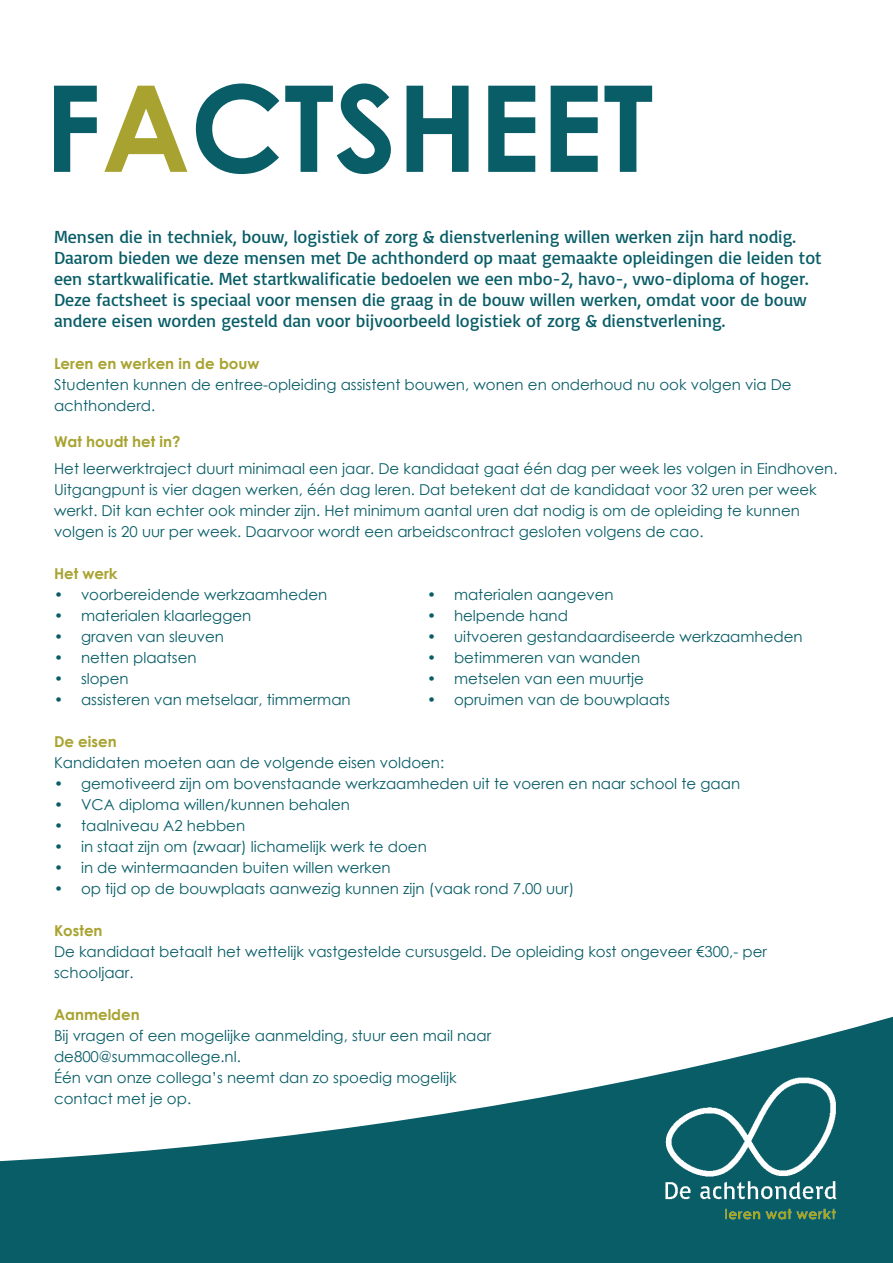
<style>
.page{position:relative;width:893px;height:1263px;background:#fff}
.page>*{position:absolute;margin:0;border:0;box-sizing:border-box;transform-origin:0 0}
.t1{font:700 120px "Century Gothic";color:#085d67}
.Alineastijl_1{font:18px/21px "Basic";color:#085d67}
.opsomming{font:15px/21px "Century Gothic";color:#085d67}
.kopje{font:700 15px "Century Gothic";color:#a8a331}
.s1{color:#a8a331}
</style>
<div class="page">
<div style="left:0;top:913px;width:893px;height:350px;background:#085d67"></div>
<svg style="left:0;top:913px;width:893px;height:249px;background:#dbe7e9"></svg>
<img style="left:646px;top:1054px;width:216px;height:166px">
<p class="t1" style="left:44px;top:37px;width:611px">F<span class="s1">A</span>CTSHEET</p>
<p class="Alineastijl_1" style="left:54px;top:226px;width:769px">Mensen die in techniek, bouw, logistiek of zorg &amp; dienstverlening willen werken zijn hard nodig.<br>Daarom bieden we deze mensen met De achthonderd op maat gemaakte opleidingen die leiden tot een startkwalificatie. Met startkwalificatie bedoelen we een mbo-2, havo-, vwo-diploma of hoger.<br>Deze factsheet is speciaal voor mensen die graag in de bouw willen werken, omdat voor de bouw andere eisen worden gesteld dan voor bijvoorbeeld logistiek of zorg &amp; dienstverlening.</p>
<p class="kopje" style="left:54px;top:352px;width:207px">Leren en werken in de bouw</p>
<p class="opsomming" style="left:54px;top:374px;width:739px">Studenten kunnen de entree-opleiding assistent bouwen, wonen en onderhoud nu ook volgen via De achthonderd.</p>
<p class="kopje" style="left:54px;top:430px;width:128px">Wat houdt het in?</p>
<p class="opsomming" style="left:54px;top:458px;width:785px">Het leerwerktraject duurt minimaal een jaar. De kandidaat gaat één dag per week les volgen in Eindhoven.<br>Uitgangpunt is vier dagen werken, één dag leren. Dat betekent dat de kandidaat voor 32 uren per week werkt. Dit kan echter ook minder zijn. Het minimum aantal uren dat nodig is om de opleiding te kunnen volgen is 20 uur per week. Daarvoor wordt een arbeidscontract gesloten volgens de cao.</p>
<p class="kopje" style="left:54px;top:562px;width:65px">Het werk</p>
<p class="opsomming" style="left:54px;top:584px;width:275px">• voorbereidende werkzaamheden</p>
<p class="opsomming" style="left:54px;top:605px;width:199px">• materialen klaarleggen</p>
<p class="opsomming" style="left:54px;top:626px;width:171px">• graven van sleuven</p>
<p class="opsomming" style="left:54px;top:647px;width:144px">• netten plaatsen</p>
<p class="opsomming" style="left:54px;top:668px;width:76px">• slopen</p>
<p class="opsomming" style="left:54px;top:689px;width:298px">• assisteren van metselaar, timmerman</p>
<p class="kopje" style="left:54px;top:730px;width:64px">De eisen</p>
<p class="opsomming" style="left:54px;top:752px;width:392px">Kandidaten moeten aan de volgende eisen voldoen:</p>
<p class="opsomming" style="left:54px;top:773px;width:688px">• gemotiveerd zijn om bovenstaande werkzaamheden uit te voeren en naar school te gaan</p>
<p class="opsomming" style="left:54px;top:794px;width:297px">• VCA diploma willen/kunnen behalen</p>
<p class="opsomming" style="left:54px;top:815px;width:193px">• taalniveau A2 hebben</p>
<p class="opsomming" style="left:54px;top:836px;width:374px">• in staat zijn om (zwaar) lichamelijk werk te doen</p>
<p class="opsomming" style="left:54px;top:857px;width:338px">• in de wintermaanden buiten willen werken</p>
<p class="opsomming" style="left:54px;top:878px;width:522px">• op tijd op de bouwplaats aanwezig kunnen zijn (vaak rond 7.00 uur)</p>
<p class="kopje" style="left:54px;top:919px;width:50px">Kosten</p>
<p class="opsomming" style="left:54px;top:941px;width:715px">De kandidaat betaalt het wettelijk vastgestelde cursusgeld. De opleiding kost ongeveer €300,- per schooljaar.</p>
<p class="kopje" style="left:54px;top:1003px;width:87px">Aanmelden</p>
<p class="opsomming" style="left:54px;top:1025px;width:439px">Bij vragen of een mogelijke aanmelding, stuur een mail naar</p>
<p class="opsomming" style="left:54px;top:1046px;width:188px">de800@summacollege.nl.</p>
<p class="opsomming" style="left:54px;top:1067px;width:404px">Één van onze collega’s neemt dan zo spoedig mogelijk</p>
<p class="opsomming" style="left:54px;top:1088px;width:139px">contact met je op.</p>
<p class="opsomming" style="left:427px;top:584px;width:188px">• materialen aangeven</p>
<p class="opsomming" style="left:427px;top:605px;width:143px">• helpende hand</p>
<p class="opsomming" style="left:427px;top:626px;width:377px">• uitvoeren gestandaardiseerde werkzaamheden</p>
<p class="opsomming" style="left:427px;top:647px;width:215px">• betimmeren van wanden</p>
<p class="opsomming" style="left:427px;top:668px;width:218px">• metselen van een muurtje</p>
<p class="opsomming" style="left:427px;top:689px;width:245px">• opruimen van de bouwplaats</p>
</div>
